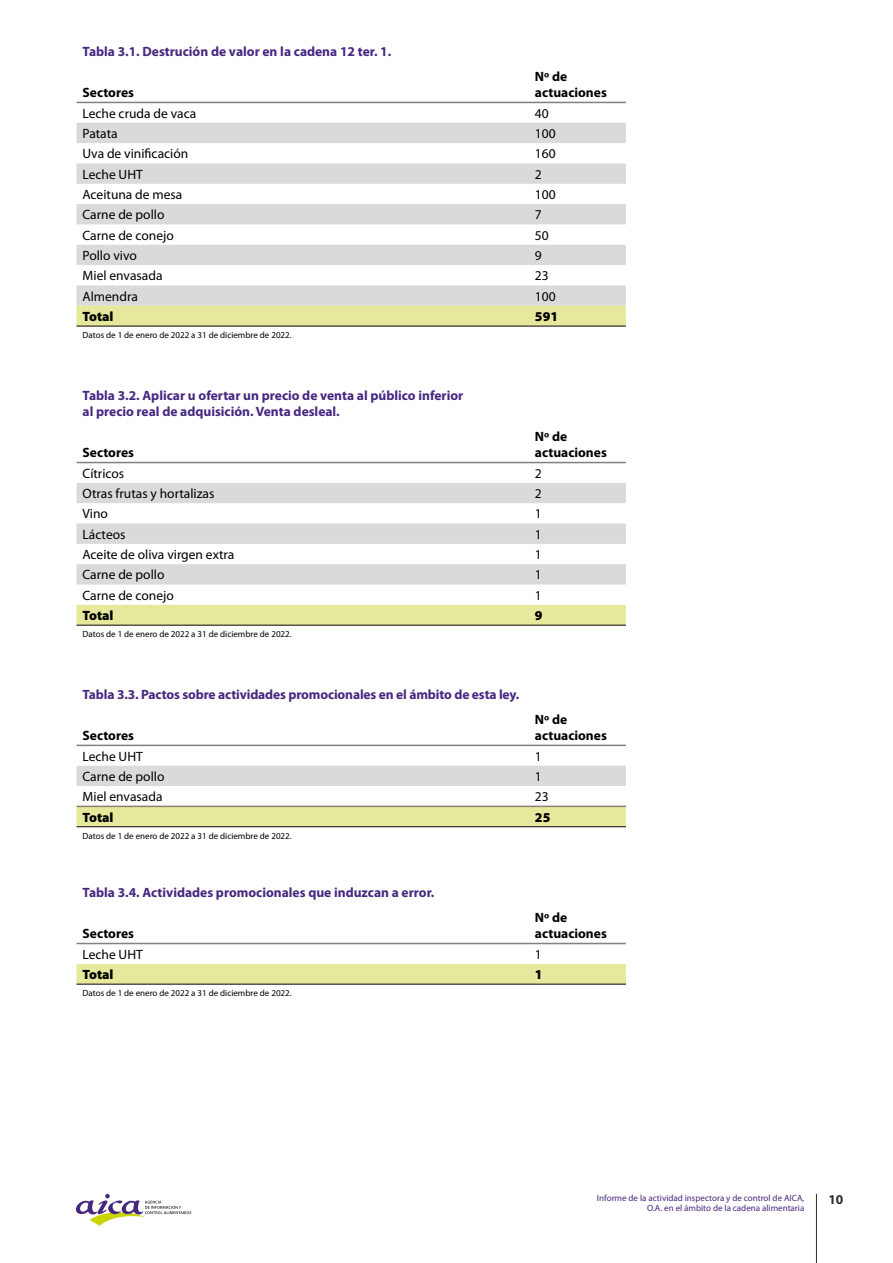
<style>
.page{position:relative;width:893px;height:1263px;background:#fff}
.page>*{position:absolute;margin:0;border:0;box-sizing:border-box;transform-origin:0 0}
.t1{font:13.5px "Myriad Pro";color:#000}
.t2{font:700 13.5px/16.2px "Myriad Pro";color:#462780}
.t3{font:700 13.5px/16.2px "Myriad Pro";color:#000}
.t4{font:900 13.5px "Myriad Pro";color:#000}
.t5{font:700 13.5px "Myriad Pro";color:#312b26}
.t6{font:9px "Myriad Pro";color:#000}
.t7{font:9px/10.8px "Myriad Pro";color:#462780;text-align:right}
</style>
<div class="page">
<hr style="left:816px;top:1194px;width:1px;height:69px;background:#312b26">
<svg style="left:75px;top:1194px;width:116px;height:32px"></svg>
<svg style="left:77px;top:483px;width:549px;height:101px;fill:#dadada"></svg>
<div style="left:77px;top:605px;width:549px;height:20px;background:#e6e99b"></div>
<hr style="left:77px;top:462px;width:452px;height:1px;background:#877f7b">
<hr style="left:529px;top:462px;width:97px;height:1px;background:#877f7b">
<hr style="left:77px;top:625px;width:452px;height:1px;background:#312b26">
<hr style="left:529px;top:625px;width:97px;height:1px;background:#312b26">
<div style="left:77px;top:766px;width:549px;height:20px;background:#dadada"></div>
<div style="left:77px;top:807px;width:549px;height:19px;background:#e6e99b"></div>
<hr style="left:77px;top:745px;width:452px;height:1px;background:#877f7b">
<hr style="left:529px;top:745px;width:97px;height:1px;background:#877f7b">
<hr style="left:77px;top:806px;width:452px;height:1px;background:#877f7b">
<hr style="left:529px;top:806px;width:97px;height:1px;background:#877f7b">
<hr style="left:77px;top:826px;width:452px;height:1px;background:#312b26">
<hr style="left:529px;top:826px;width:97px;height:1px;background:#312b26">
<div style="left:77px;top:964px;width:549px;height:19px;background:#e6e99b"></div>
<hr style="left:77px;top:943px;width:452px;height:1px;background:#877f7b">
<hr style="left:529px;top:943px;width:97px;height:1px;background:#877f7b">
<hr style="left:77px;top:983px;width:452px;height:2px;background:#312b26">
<hr style="left:529px;top:983px;width:97px;height:2px;background:#312b26">
<svg style="left:77px;top:123px;width:549px;height:183px;fill:#dadada"></svg>
<div style="left:77px;top:306px;width:549px;height:19px;background:#e6e99b"></div>
<hr style="left:77px;top:102px;width:452px;height:1px;background:#877f7b">
<hr style="left:529px;top:102px;width:97px;height:1px;background:#877f7b">
<hr style="left:77px;top:325px;width:452px;height:2px;background:#312b26">
<hr style="left:529px;top:325px;width:97px;height:2px;background:#312b26">
<p class="t2" style="left:83px;top:43px;width:310px">Tabla 3.1. Destrución de valor en la cadena 12 ter. 1.</p>
<p class="t3" style="left:83px;top:84px;width:53px">Sectores</p>
<p class="t3" style="left:535px;top:68px;width:73px">Nº de actuaciones</p>
<p class="t1" style="left:83px;top:105px;width:115px">Leche cruda de vaca</p>
<p class="t1" style="left:535px;top:105px;width:15px">40</p>
<p class="t1" style="left:83px;top:125px;width:37px">Patata</p>
<p class="t1" style="left:535px;top:125px;width:22px">100</p>
<p class="t1" style="left:83px;top:145px;width:107px">Uva de vinificación</p>
<p class="t1" style="left:535px;top:145px;width:22px">160</p>
<p class="t1" style="left:83px;top:166px;width:62px">Leche UHT</p>
<p class="t1" style="left:535px;top:166px;width:8px">2</p>
<p class="t1" style="left:83px;top:186px;width:101px">Aceituna de mesa</p>
<p class="t1" style="left:535px;top:186px;width:22px">100</p>
<p class="t1" style="left:83px;top:206px;width:83px">Carne de pollo</p>
<p class="t1" style="left:535px;top:206px;width:8px">7</p>
<p class="t1" style="left:83px;top:227px;width:93px">Carne de conejo</p>
<p class="t1" style="left:535px;top:227px;width:15px">50</p>
<p class="t1" style="left:83px;top:247px;width:56px">Pollo vivo</p>
<p class="t1" style="left:535px;top:247px;width:8px">9</p>
<p class="t1" style="left:83px;top:267px;width:81px">Miel envasada</p>
<p class="t1" style="left:535px;top:267px;width:15px">23</p>
<p class="t1" style="left:83px;top:288px;width:57px">Almendra</p>
<p class="t1" style="left:535px;top:288px;width:22px">100</p>
<p class="t4" style="left:83px;top:307px;width:33px">Total</p>
<p class="t4" style="left:535px;top:307px;width:25px">591</p>
<p class="t6" style="left:83px;top:329px;width:211px">Datos de 1 de enero de 2022 a 31 de diciembre de 2022.</p>
<p class="t2" style="left:83px;top:387px;width:382px">Tabla 3.2. Aplicar u ofertar un precio de venta al público inferior al precio real de adquisición. Venta desleal.</p>
<p class="t3" style="left:83px;top:444px;width:53px">Sectores</p>
<p class="t3" style="left:535px;top:428px;width:73px">Nº de actuaciones</p>
<p class="t1" style="left:83px;top:465px;width:43px">Cítricos</p>
<p class="t1" style="left:535px;top:465px;width:8px">2</p>
<p class="t1" style="left:83px;top:485px;width:133px">Otras frutas y hortalizas</p>
<p class="t1" style="left:535px;top:485px;width:8px">2</p>
<p class="t1" style="left:83px;top:506px;width:27px">Vino</p>
<p class="t1" style="left:535px;top:506px;width:8px">1</p>
<p class="t1" style="left:83px;top:526px;width:45px">Lácteos</p>
<p class="t1" style="left:535px;top:526px;width:8px">1</p>
<p class="t1" style="left:83px;top:546px;width:153px">Aceite de oliva virgen extra</p>
<p class="t1" style="left:535px;top:546px;width:8px">1</p>
<p class="t1" style="left:83px;top:567px;width:83px">Carne de pollo</p>
<p class="t1" style="left:535px;top:567px;width:8px">1</p>
<p class="t1" style="left:83px;top:587px;width:93px">Carne de conejo</p>
<p class="t1" style="left:535px;top:587px;width:8px">1</p>
<p class="t4" style="left:83px;top:606px;width:33px">Total</p>
<p class="t4" style="left:535px;top:606px;width:9px">9</p>
<p class="t6" style="left:83px;top:628px;width:211px">Datos de 1 de enero de 2022 a 31 de diciembre de 2022.</p>
<p class="t2" style="left:83px;top:685px;width:438px">Tabla 3.3. Pactos sobre actividades promocionales en el ámbito de esta ley.</p>
<p class="t3" style="left:83px;top:727px;width:53px">Sectores</p>
<p class="t3" style="left:535px;top:711px;width:73px">Nº de actuaciones</p>
<p class="t1" style="left:83px;top:748px;width:62px">Leche UHT</p>
<p class="t1" style="left:535px;top:748px;width:8px">1</p>
<p class="t1" style="left:83px;top:768px;width:83px">Carne de pollo</p>
<p class="t1" style="left:535px;top:768px;width:8px">1</p>
<p class="t1" style="left:83px;top:788px;width:81px">Miel envasada</p>
<p class="t1" style="left:535px;top:788px;width:15px">23</p>
<p class="t4" style="left:83px;top:808px;width:33px">Total</p>
<p class="t4" style="left:535px;top:808px;width:17px">25</p>
<p class="t6" style="left:83px;top:830px;width:211px">Datos de 1 de enero de 2022 a 31 de diciembre de 2022.</p>
<p class="t2" style="left:83px;top:883px;width:353px">Tabla 3.4. Actividades promocionales que induzcan a error.</p>
<p class="t3" style="left:83px;top:925px;width:53px">Sectores</p>
<p class="t3" style="left:535px;top:909px;width:73px">Nº de actuaciones</p>
<p class="t1" style="left:83px;top:946px;width:62px">Leche UHT</p>
<p class="t1" style="left:535px;top:946px;width:8px">1</p>
<p class="t4" style="left:83px;top:965px;width:33px">Total</p>
<p class="t4" style="left:535px;top:965px;width:9px">1</p>
<p class="t6" style="left:83px;top:987px;width:211px">Datos de 1 de enero de 2022 a 31 de diciembre de 2022.</p>
<p class="t7" style="left:597px;top:1192px;width:209px">Informe de la actividad inspectora y de control de AICA,<br>O.A. en el ámbito de la cadena alimentaria</p>
<p class="t5" style="left:828px;top:1191px;width:16px">10</p>
</div>
